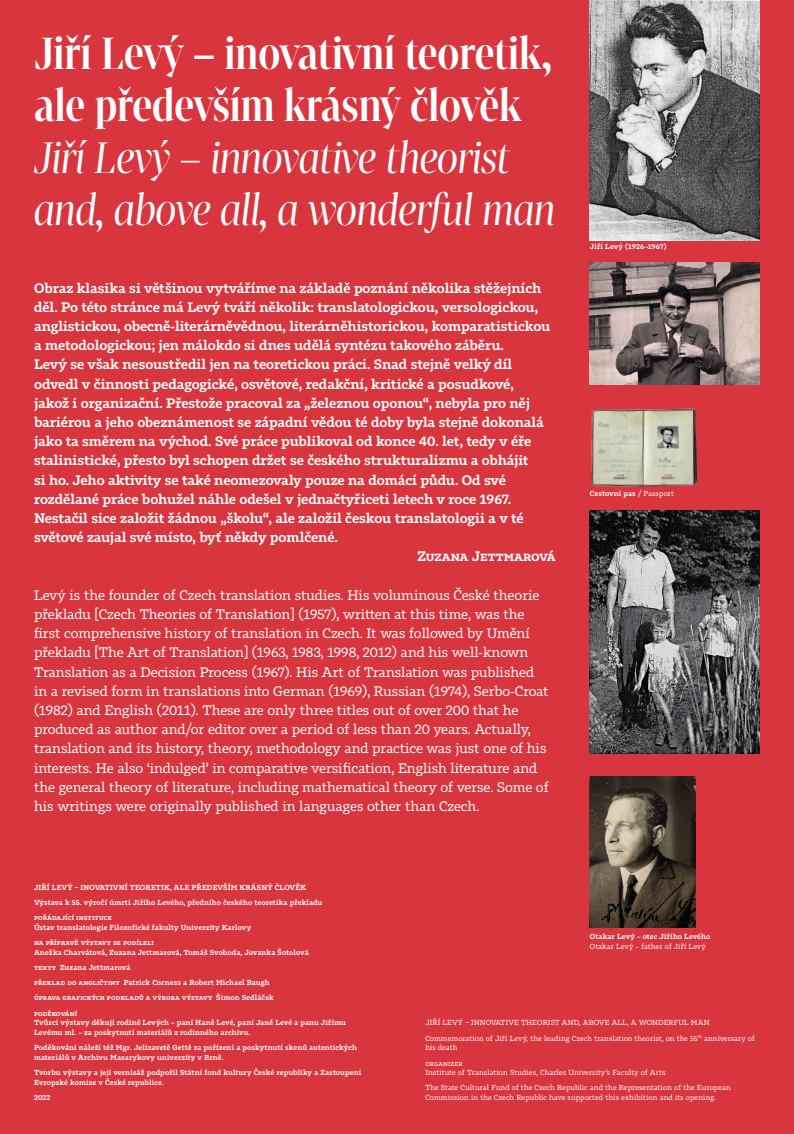
<style>
.page{position:relative;width:794px;height:1134px;background:#d9353e}
.page>*{position:absolute;margin:0;border:0;box-sizing:border-box;transform-origin:0 0}
.t1{font:600 44px/52px "Tabac Big";letter-spacing:-.005em;color:#fff}
.t2{font:italic 43px/52px "Tabac Big";letter-spacing:-.015em;color:#fff}
.t3{font:600 13.6px "Tabac Slab";letter-spacing:-.005em;color:#fff}
.t4{font:13.6px/19.2px "Tabac Slab";letter-spacing:-.005em;color:#fff}
.t5{font:600 7.2px/15.3px "Tabac Slab";letter-spacing:.02em;color:#fff}
.t6{font:7.2px/15.3px "Tabac Slab";letter-spacing:.02em;color:#fff}
.s1{font-weight:400}
</style>
<div class="page">
<img style="left:590px;top:0;width:170px;height:240px">
<img style="left:590px;top:263px;width:170px;height:121px">
<img style="left:590px;top:408px;width:107px;height:79px">
<img style="left:590px;top:511px;width:170px;height:242px">
<img style="left:590px;top:776px;width:105px;height:152px">
<h1 class="t1" style="left:34px;top:27px;width:519px">Jiří Levý – inovativní teoretik, ale především krásný člověk</h1>
<h2 class="t2" style="left:34px;top:131px;width:523px">Jiří Levý – innovative theorist and, above all, a wonderful man</h2>
<p class="t3" style="left:34px;top:279px;width:509px">Obraz klasika si většinou vytváříme na základě poznání několika stěžejních</p>
<p class="t3" style="left:34px;top:299px;width:506px">děl. Po této stránce má Levý tváří několik: translatologickou, versologickou,</p>
<p class="t3" style="left:34px;top:318px;width:518px">anglistickou, obecně-literárněvědnou, literárněhistorickou, komparatistickou</p>
<p class="t3" style="left:34px;top:337px;width:471px">a metodologickou; jen málokdo si dnes udělá syntézu takového záběru.</p>
<p class="t3" style="left:34px;top:356px;width:480px">Levý se však nesoustředil jen na teoretickou práci. Snad stejně velký díl</p>
<p class="t3" style="left:34px;top:375px;width:481px">odvedl v činnosti pedagogické, osvětové, redakční, kritické a posudkové,</p>
<p class="t3" style="left:34px;top:395px;width:497px">jakož i organizační. Přestože pracoval za „železnou oponou“, nebyla pro něj</p>
<p class="t3" style="left:34px;top:414px;width:511px">bariérou a jeho obeznámenost se západní vědou té doby byla stejně dokonalá</p>
<p class="t3" style="left:34px;top:433px;width:499px">jako ta směrem na východ. Své práce publikoval od konce 40. let, tedy v éře</p>
<p class="t3" style="left:34px;top:452px;width:496px">stalinistické, přesto byl schopen držet se českého strukturalizmu a obhájit</p>
<p class="t3" style="left:34px;top:471px;width:473px">si ho. Jeho aktivity se také neomezovaly pouze na domácí půdu. Od své</p>
<p class="t3" style="left:34px;top:491px;width:479px">rozdělané práce bohužel náhle odešel v jednačtyřiceti letech v roce 1967.</p>
<p class="t3" style="left:34px;top:510px;width:491px">Nestačil sice založit žádnou „školu“, ale založil českou translatologii a v té</p>
<p class="t3" style="left:34px;top:529px;width:305px">světové zaujal své místo, byť někdy pomlčené.</p>
<p class="t3" style="left:417px;top:548px;width:140px">Zuzana Jettmarová</p>
<p class="t4" style="left:34px;top:585px;width:516px">Levý is the founder of Czech translation studies. His voluminous České theorie překladu [Czech Theories of Translation] (1957), written at this time, was the first comprehensive history of translation in Czech. It was followed by Umění překladu [The Art of Translation] (1963, 1983, 1998, 2012) and his well-known Translation as a Decision Process (1967). His Art of Translation was published in a revised form in translations into German (1969), Russian (1974), Serbo-Croat (1982) and English (2011). These are only three titles out of over 200 that he produced as author and/or editor over a period of less than 20 years. Actually, translation and its history, theory, methodology and practice was just one of his interests. He also ‘indulged’ in comparative versification, English literature and the general theory of literature, including mathematical theory of verse. Some of his writings were originally published in languages other than Czech.</p>
<p class="t5" style="left:590px;top:239px;width:78px">Jiří Levý (1926–1967)</p>
<p class="t5" style="left:590px;top:486px;width:86px">Cestovní pas / <span class="s1">Passport</span></p>
<p class="t5" style="left:34px;top:879px;width:290px">JIŘÍ LEVÝ – INOVATIVNÍ TEORETIK, ALE PŘEDEVŠÍM KRÁSNÝ ČLOVĚK<br>Výstava k 55. výročí úmrtí Jiřího Levého, předního českého teoretika překladu pořádající instituce</p>
<p class="t5" style="left:34px;top:920px;width:219px">Ústav translatologie Filozofické fakulty Univerzity Karlovy na přípravě výstavy se podíleli</p>
<p class="t5" style="left:34px;top:944px;width:276px">Anežka Charvátová, Zuzana Jettmarová, Tomáš Svoboda, Jovanka Šotolová texty Zuzana Jettmarová<br>překlad do angličtiny Patrick Corness a Robert Michael Baugh<br>úprava grafických podkladů a výroba výstavy Šimon Sedláček poděkování</p>
<p class="t5" style="left:34px;top:1018px;width:313px;line-height:9.6px">Tvůrci výstavy děkují rodině Levých – paní Haně Levé, paní Janě Levé a panu Jiřímu<br>Levému ml. – za poskytnutí materiálů z rodinného archivu.</p>
<p class="t5" style="left:34px;top:1043px;width:324px;line-height:9.6px">Poděkování náleží též Mgr. Jelizavetě Gettě za pořízení a poskytnutí skenů autentických materiálů v Archivu Masarykovy univerzity v Brně.</p>
<p class="t5" style="left:34px;top:1068px;width:329px;line-height:9.6px">Tvorbu výstavy a její vernisáž podpořil Státní fond kultury České republiky a Zastoupení<br>Evropské komise v České republice.</p>
<p class="t5" style="left:34px;top:1090px;width:18px">2022</p>
<p class="t5" style="left:590px;top:929px;width:122px">Otakar Levý – otec Jiřího Levého</p>
<p class="t6" style="left:590px;top:939px;width:118px">Otakar Levý – father of Jiří Levý</p>
<p class="t6" style="left:425px;top:1015px;width:331px">JIŘÍ LEVÝ – INNOVATIVE THEORIST AND, ABOVE ALL, A WONDERFUL MAN<br>Commemoration of Jiří Levý, the leading Czech translation theorist, on the 55<sup>th</sup> anniversary of</p>
<p class="t6" style="left:425px;top:1040px;width:39px">his death organizer</p>
<p class="t6" style="left:425px;top:1065px;width:307px">Institute of Translation Studies, Charles University’s Faculty of Arts<br>The State Cultural Fund of the Czech Republic and the Representation of the European</p>
<p class="t6" style="left:425px;top:1090px;width:292px">Commission in the Czech Republic have supported this exhibition and its opening.</p>
</div>
